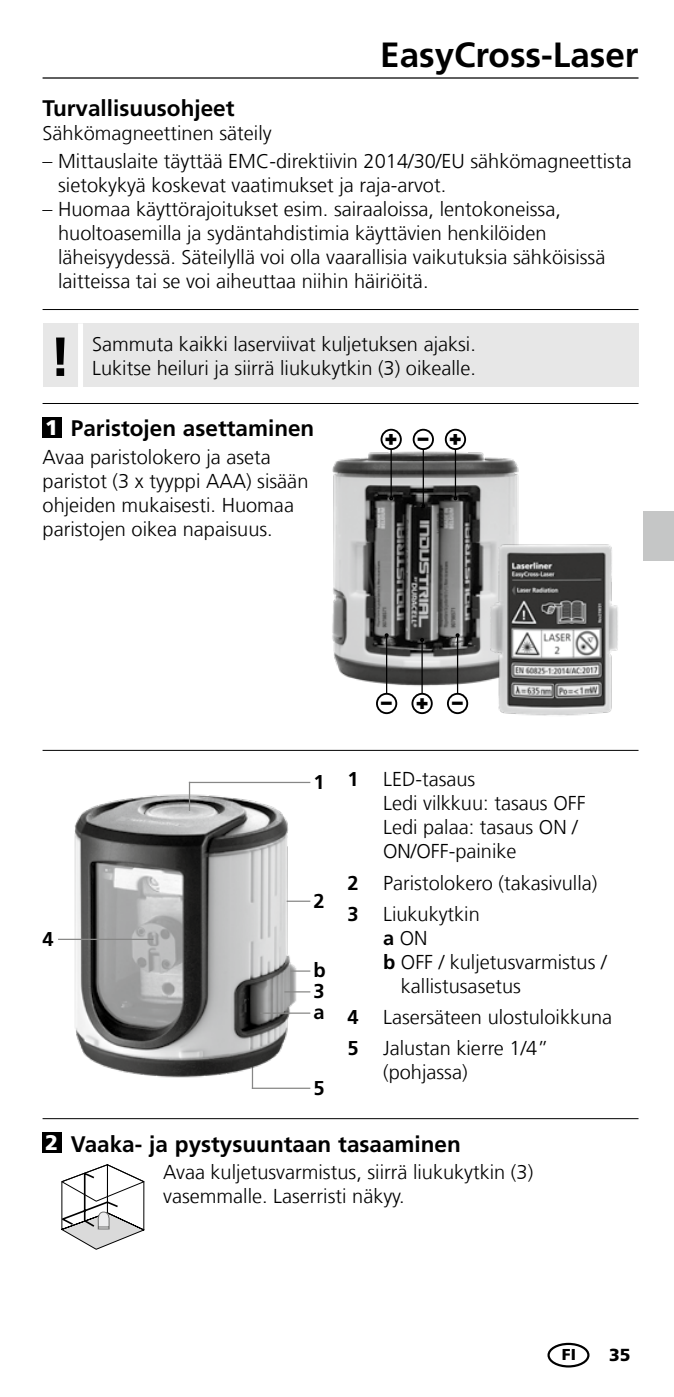
<style>
.page{position:relative;width:674px;height:1397px;background:#fff}
.page>*{position:absolute;margin:0;border:0;box-sizing:border-box;transform-origin:0 0}
.t1{font:700 55px "Frutiger LT Com";color:#000}
.t2{font:700 35px "Frutiger LT Com";color:#000}
.t3{font:700 22.5px "Frutiger LT Com";color:#000}
.t4{font:900 21.25px "Frutiger LT Com";color:#000}
.t5{font:900 21.25px "Frutiger LT Com";color:#fff}
.t6{font:300 20px/24px "Frutiger LT Com";color:#000}
.t7{font:700 20px/31px "Frutiger LT Com";color:#000}
.t8{font:900 17.5px "Frutiger LT Com";color:#000}
.t9{font:900 15.75px "Frutiger LT Com";color:#000}
.s1{font-weight:700}
.s2{font-weight:900;font-size:21.25px;color:#fff}
</style>
<div class="page">
<hr style="left:43px;top:77px;width:595px;height:2px;background:#000">
<div style="left:643px;top:511px;width:30px;height:49px;background:#c5c6c6"></div>
<hr style="left:43px;top:403px;width:595px;height:1px;background:#000">
<hr style="left:43px;top:749px;width:595px;height:1px;background:#000">
<hr style="left:43px;top:1117px;width:595px;height:1px;background:#000">
<div style="left:43px;top:417px;width:19px;height:21px;background:#000"></div>
<hr style="left:43px;top:309px;width:595px;height:1px;background:#000">
<img style="left:332px;top:440px;width:187px;height:252px">
<img style="left:484px;top:536px;width:134px;height:180px">
<hr style="left:390px;top:436px;width:1px;height:62px;background:#000">
<div style="left:381px;top:429px;width:19px;height:20px;background:#fff;border-radius:50%"></div>
<div style="left:380px;top:428px;width:21px;height:22px;border:2px solid #000;border-radius:50%"></div>
<svg style="left:389px;top:496px;width:4px;height:4px"></svg>
<hr style="left:454px;top:436px;width:2px;height:62px;background:#000">
<svg style="left:445px;top:429px;width:20px;height:20px"></svg>
<div style="left:444px;top:428px;width:22px;height:22px;border:2px solid #000;border-radius:50%"></div>
<svg style="left:453px;top:496px;width:4px;height:4px"></svg>
<hr style="left:422px;top:449px;width:1px;height:57px;background:#000">
<svg style="left:421px;top:504px;width:4px;height:4px"></svg>
<svg style="left:413px;top:429px;width:20px;height:20px"></svg>
<div style="left:412px;top:428px;width:21px;height:22px;border:2px solid #000;border-radius:50%"></div>
<hr style="left:386px;top:635px;width:1px;height:62px;background:#000">
<svg style="left:384px;top:633px;width:4px;height:4px"></svg>
<div style="left:377px;top:693px;width:19px;height:20px;background:#fff;border-radius:50%"></div>
<div style="left:376px;top:692px;width:21px;height:22px;border:2px solid #000;border-radius:50%"></div>
<hr style="left:456px;top:635px;width:2px;height:62px;background:#000">
<svg style="left:455px;top:633px;width:4px;height:4px"></svg>
<svg style="left:447px;top:693px;width:20px;height:20px"></svg>
<div style="left:446px;top:692px;width:22px;height:22px;border:2px solid #000;border-radius:50%"></div>
<hr style="left:421px;top:639px;width:1px;height:59px;background:#000">
<div style="left:412px;top:693px;width:19px;height:20px;background:#fff;border-radius:50%"></div>
<div style="left:411px;top:692px;width:21px;height:22px;border:2px solid #000;border-radius:50%"></div>
<svg style="left:420px;top:637px;width:4px;height:4px"></svg>
<img style="left:58px;top:782px;width:253px;height:307px">
<hr style="left:189px;top:781px;width:121px;height:2px;background:#878786">
<hr style="left:252px;top:1087px;width:58px;height:1px;background:#878786">
<svg style="left:284px;top:991px;width:26px;height:1px"></svg>
<hr style="left:260px;top:1012px;width:50px;height:1px;background:#878786">
<svg style="left:290px;top:970px;width:20px;height:1px"></svg>
<hr style="left:58px;top:938px;width:95px;height:1px;background:#878786">
<svg style="left:189px;top:781px;width:1px;height:29px"></svg>
<div style="left:43px;top:323px;width:595px;height:64px;background:#e7e7e7"></div>
<div style="left:78px;top:323px;width:5px;height:64px;background:#fff"></div>
<svg style="left:61px;top:1164px;width:83px;height:85px"></svg>
<div style="left:43px;top:1132px;width:19px;height:20px;background:#000"></div>
<div style="left:547px;top:1342px;width:42px;height:25px;border:2px solid #000;border-radius:50%"></div>
<p class="t3" style="left:43px;top:95px;width:193px">Turvallisuusohjeet</p>
<p class="t6" style="left:43px;top:121px;width:230px">Sähkömagneettinen säteily</p>
<h2 class="t2" style="left:380px;top:34px;width:259px">EasyCross-Laser</h2>
<p class="t6" style="left:58px;top:149px;width:574px;text-indent:-16px">– Mittauslaite täyttää EMC-direktiivin 2014/30/EU sähkömagneettista sietokykyä koskevat vaatimukset ja raja-arvot.</p>
<p class="t6" style="left:58px;top:197px;width:548px;text-indent:-16px">– Huomaa käyttörajoitukset esim. sairaaloissa, lentokoneissa, huoltoasemilla ja sydäntahdistimia käyttävien henkilöiden läheisyydessä. Säteilyllä voi olla vaarallisia vaikutuksia sähköisissä laitteissa tai se voi aiheuttaa niihin häiriöitä.</p>
<h1 class="t1" style="left:50px;top:324px;width:23px">!</h1>
<p class="t6" style="left:92px;top:332px;width:385px">Sammuta kaikki laserviivat kuljetuksen ajaksi.</p>
<p class="t6" style="left:92px;top:356px;width:385px">Lukitse heiluri ja siirrä liukukytkin (3) oikealle.</p>
<p class="t3" style="left:71px;top:415px;width:245px">Paristojen asettaminen</p>
<p class="t6" style="left:43px;top:445px;width:267px">Avaa paristolokero ja aseta paristot (3 x tyyppi AAA) sisään ohjeiden mukaisesti. Huomaa paristojen oikea napaisuus.</p>
<p class="t5" style="left:45px;top:415px;width:14px">1</p>
<p class="t4" style="left:397px;top:454px;width:14px;rotate:-180deg">+</p>
<p class="t4" style="left:461px;top:454px;width:14px;rotate:-180deg">+</p>
<p class="t4" style="left:417px;top:425px;width:12px">–</p>
<p class="t7" style="left:43px;top:923px;width:13px">4</p>
<p class="t4" style="left:381px;top:689px;width:83px">–+–</p>
<p class="t7" style="left:313px;top:766px;width:13px">1</p>
<p class="t7" style="left:347px;top:763px;width:13px">1</p>
<p class="t7" style="left:313px;top:885px;width:13px">2</p>
<p class="t7" style="left:313px;top:954px;width:14px">b</p>
<p class="t7" style="left:313px;top:980px;width:13px;line-height:21.2px">3 a</p>
<p class="t7" style="left:313px;top:1071px;width:13px">5</p>
<p class="t7" style="left:347px;top:867px;width:13px">2<br>3</p>
<p class="t7" style="left:347px;top:1001px;width:13px">4<br>5</p>
<p class="t6" style="left:383px;top:767px;width:204px">LED-tasaus<br>Ledi vilkkuu: tasaus OFF<br>Ledi palaa: tasaus ON /<br>ON/OFF-painike</p>
<p class="t6" style="left:383px;top:867px;width:216px;line-height:31px">Paristolokero (takasivulla)<br>Liukukytkin</p>
<p class="t6" style="left:383px;top:925px;width:46px"><span class="s1">a</span> ON</p>
<p class="t6" style="left:383px;top:949px;width:225px"><span class="s1">b</span> OFF / kuljetusvarmistus /</p>
<p class="t6" style="left:400px;top:973px;width:121px">kallistusasetus</p>
<p class="t6" style="left:383px;top:1001px;width:230px;line-height:31px">Lasersäteen ulostuloikkuna<br>Jalustan kierre 1/4”</p>
<p class="t6" style="left:383px;top:1059px;width:86px">(pohjassa)</p>
<p class="t3" style="left:45px;top:1130px;width:417px"><span class="s2">2</span> Vaaka- ja pystysuuntaan tasaaminen</p>
<p class="t6" style="left:163px;top:1160px;width:371px">Avaa kuljetusvarmistus, siirrä liukukytkin (3) vasemmalle. Laserristi näkyy.</p>
<p class="t9" style="left:561px;top:1344px;width:16px">FI</p>
<p class="t8" style="left:608px;top:1343px;width:23px">35</p>
</div>
